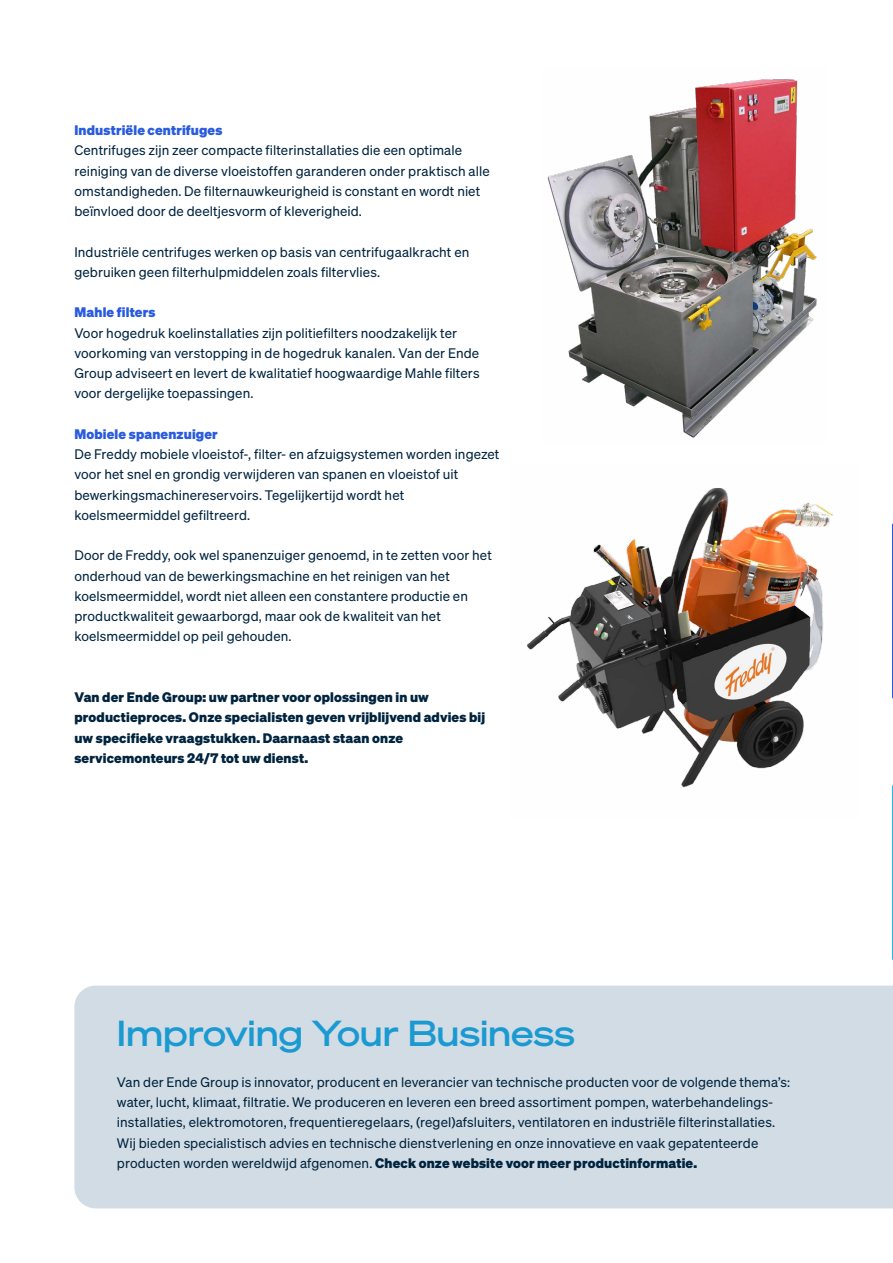
<style>
.page{position:relative;width:893px;height:1263px;background:#fff}
.page>*{position:absolute;margin:0;border:0;box-sizing:border-box;transform-origin:0 0}
.t1{font:35.25px "Sohne Breit Kraftig";color:#1b9ad2}
.t2{font:13.5px/20.2px "Sohne Buch";letter-spacing:.005em;color:#00243f}
.t3{font:700 13.5px/20.2px "Sohne";letter-spacing:.01em;color:#00243f}
.t4{font:700 13.5px "Sohne";letter-spacing:.01em;color:#295bde}
.s1{font-family:"Sohne Buch";font-weight:400}
</style>
<div class="page">
<div style="left:74px;top:986px;width:818px;height:222px;background:#d2dce4"></div>
<img style="left:547px;top:79px;width:270px;height:359px">
<img style="left:527px;top:488px;width:306px;height:300px">
<hr style="left:892px;top:0;width:1px;height:1263px;background:#0f2246">
<svg style="left:892px;top:175px;width:1px;height:1088px"></svg>
<p class="t4" style="left:74px;top:121px;width:149px">Industriële centrifuges</p>
<p class="t2" style="left:74px;top:140px;width:417px">Centrifuges zijn zeer compacte filterinstallaties die een optimale reiniging van de diverse vloeistoffen garanderen onder praktisch alle omstandigheden. De filternauwkeurigheid is constant en wordt niet beïnvloed door de deeltjesvorm of kleverigheid.</p>
<p class="t2" style="left:74px;top:241px;width:397px">Industriële centrifuges werken op basis van centrifugaalkracht en gebruiken geen filterhulpmiddelen zoals filtervlies.</p>
<p class="t4" style="left:74px;top:304px;width:83px">Mahle filters</p>
<p class="t2" style="left:74px;top:322px;width:407px">Voor hogedruk koelinstallaties zijn politiefilters noodzakelijk ter voorkoming van verstopping in de hogedruk kanalen. Van der Ende Group adviseert en levert de kwalitatief hoogwaardige Mahle filters voor dergelijke toepassingen.</p>
<p class="t4" style="left:74px;top:425px;width:145px">Mobiele spanenzuiger</p>
<p class="t2" style="left:74px;top:444px;width:427px">De Freddy mobiele vloeistof-, filter- en afzuigsystemen worden ingezet voor het snel en grondig verwijderen van spanen en vloeistof uit bewerkingsmachinereservoirs. Tegelijkertijd wordt het koelsmeermiddel gefiltreerd.</p>
<p class="t2" style="left:74px;top:545px;width:419px">Door de Freddy, ook wel spanenzuiger genoemd, in te zetten voor het onderhoud van de bewerkingsmachine en het reinigen van het koelsmeermiddel, wordt niet alleen een constantere productie en productkwaliteit gewaarborgd, maar ook de kwaliteit van het koelsmeermiddel op peil gehouden.</p>
<p class="t3" style="left:74px;top:687px;width:412px">Van der Ende Group: uw partner voor oplossingen in uw productieproces. Onze specialisten geven vrijblijvend advies bij uw specifieke vraagstukken. Daarnaast staan onze servicemonteurs 24/7 tot uw dienst.</p>
<h1 class="t1" style="left:117px;top:1012px;width:459px">Improving Your Business</h1>
<p class="t2" style="left:117px;top:1072px;width:675px">Van der Ende Group is innovator, producent en leverancier van technische producten voor de volgende thema’s: water, lucht, klimaat, filtratie. We produceren en leveren een breed assortiment pompen, waterbehandelings&shy;installaties, elektromotoren, frequentieregelaars, (regel)afsluiters, ventilatoren en industriële filterinstallaties.<br>Wij bieden specialistisch advies en technische dienstverlening en onze innovatieve en vaak gepatenteerde</p>
<p class="t3" style="left:117px;top:1152px;width:582px"><span class="s1">producten worden wereldwijd afgenomen.</span> Check onze website voor meer productinformatie.</p>
</div>
